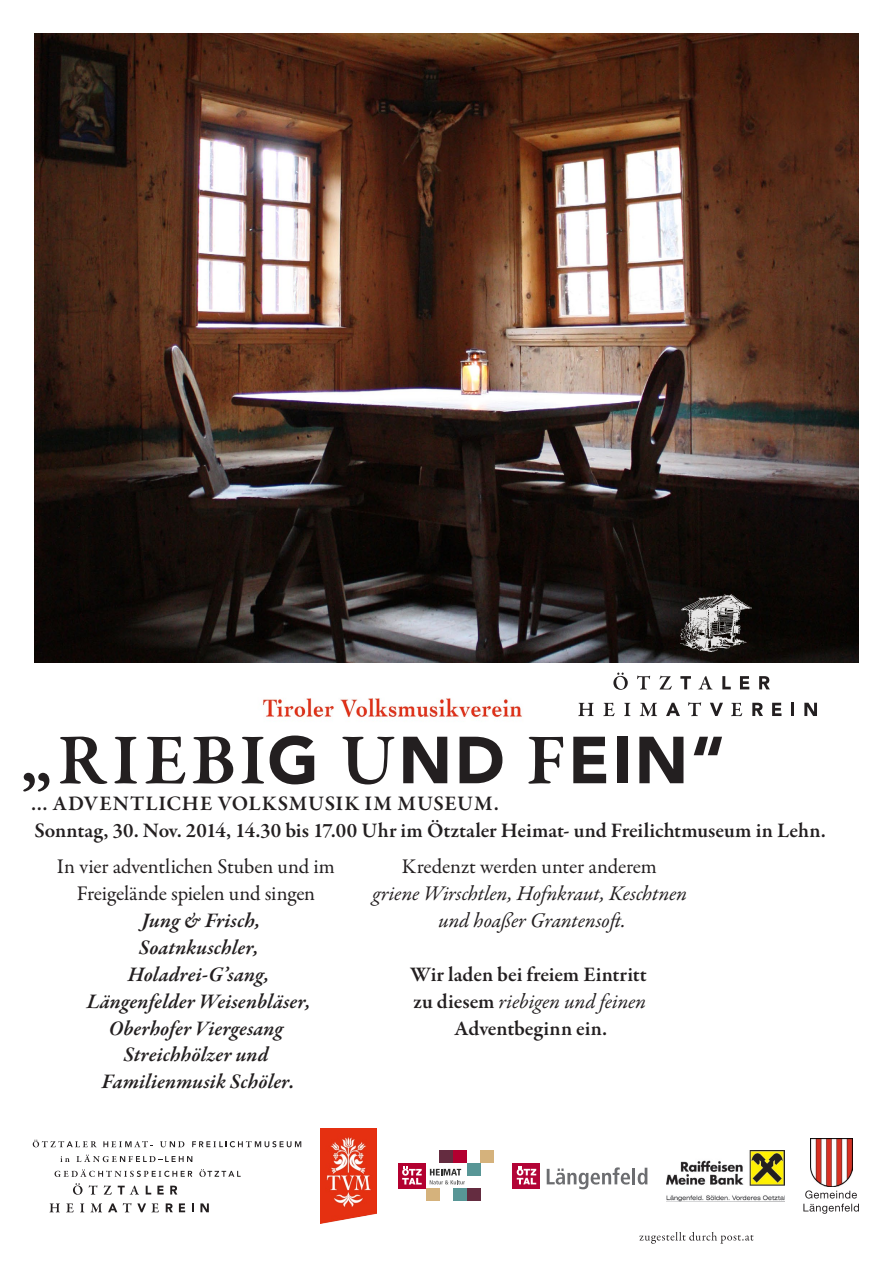
<style>
.page{position:relative;width:893px;height:1263px;background:#fff}
.page>*{position:absolute;margin:0;border:0;box-sizing:border-box;transform-origin:0 0}
.t1{font:600 73.05px "Garamond Premr Pro";letter-spacing:.065em;color:#231f20}
.t2{font:600 21px/26.8px "Garamond Premr Pro";letter-spacing:.02em;color:#231f20}
.t3{font:italic 600 21px/26.8px "Garamond Premr Pro";letter-spacing:.005em;color:#231f20;text-align:center}
.t4{font:21px/26.8px "Garamond Premr Pro";letter-spacing:-.01em;color:#231f20;text-align:center}
.t5{font:italic 21px/26.8px "Garamond Premr Pro";letter-spacing:-.005em;color:#231f20;text-align:center}
.s1{font-family:"Avenir Black FH Black";font-weight:400;font-size:65.7px}
.s2{font-weight:400;font-style:italic}
</style>
<div class="page">
<img style="left:34px;top:34px;width:825px;height:628px">
<svg style="left:55px;top:1169px;width:137px;height:8px"></svg>
<svg style="left:199px;top:1169px;width:42px;height:8px"></svg>
<svg style="left:60px;top:1156px;width:10px;height:6px"></svg>
<svg style="left:76px;top:1155px;width:116px;height:7px"></svg>
<svg style="left:33px;top:1140px;width:64px;height:7px"></svg>
<svg style="left:103px;top:1141px;width:50px;height:6px"></svg>
<svg style="left:160px;top:1141px;width:24px;height:6px"></svg>
<svg style="left:192px;top:1141px;width:109px;height:6px"></svg>
<svg style="left:73px;top:1183px;width:10px;height:12px"></svg>
<svg style="left:89px;top:1185px;width:9px;height:9px"></svg>
<svg style="left:104px;top:1185px;width:8px;height:9px"></svg>
<svg style="left:118px;top:1185px;width:21px;height:9px"></svg>
<svg style="left:146px;top:1186px;width:5px;height:8px"></svg>
<svg style="left:157px;top:1186px;width:7px;height:8px"></svg>
<svg style="left:170px;top:1186px;width:7px;height:8px"></svg>
<svg style="left:49px;top:1203px;width:11px;height:9px"></svg>
<svg style="left:66px;top:1203px;width:8px;height:9px"></svg>
<svg style="left:80px;top:1203px;width:4px;height:9px"></svg>
<svg style="left:91px;top:1203px;width:11px;height:9px"></svg>
<svg style="left:108px;top:1203px;width:9px;height:9px"></svg>
<svg style="left:123px;top:1203px;width:36px;height:9px"></svg>
<svg style="left:166px;top:1203px;width:7px;height:9px"></svg>
<svg style="left:179px;top:1203px;width:6px;height:9px"></svg>
<svg style="left:192px;top:1203px;width:2px;height:9px"></svg>
<svg style="left:200px;top:1203px;width:9px;height:9px"></svg>
<svg style="left:613px;top:672px;width:15px;height:18px"></svg>
<svg style="left:637px;top:675px;width:13px;height:14px"></svg>
<svg style="left:659px;top:676px;width:13px;height:13px"></svg>
<svg style="left:680px;top:676px;width:11px;height:13px"></svg>
<svg style="left:698px;top:676px;width:14px;height:13px"></svg>
<svg style="left:722px;top:676px;width:9px;height:13px"></svg>
<svg style="left:740px;top:676px;width:9px;height:13px"></svg>
<svg style="left:759px;top:676px;width:11px;height:13px"></svg>
<svg style="left:578px;top:703px;width:16px;height:13px"></svg>
<svg style="left:603px;top:703px;width:11px;height:13px"></svg>
<svg style="left:624px;top:703px;width:6px;height:13px"></svg>
<svg style="left:640px;top:703px;width:17px;height:13px"></svg>
<svg style="left:666px;top:703px;width:14px;height:13px"></svg>
<svg style="left:688px;top:702px;width:13px;height:14px"></svg>
<svg style="left:710px;top:703px;width:13px;height:13px"></svg>
<svg style="left:731px;top:703px;width:11px;height:13px"></svg>
<svg style="left:752px;top:703px;width:11px;height:13px"></svg>
<svg style="left:772px;top:703px;width:9px;height:13px"></svg>
<svg style="left:791px;top:703px;width:3px;height:13px"></svg>
<svg style="left:804px;top:703px;width:13px;height:13px"></svg>
<img style="left:262px;top:698px;width:260px;height:20px">
<img style="left:320px;top:1129px;width:57px;height:94px">
<div style="left:399px;top:1163px;width:27px;height:25px;background:#b30030"></div>
<svg style="left:402px;top:1166px;width:20px;height:18px"></svg>
<svg style="left:430px;top:1169px;width:35px;height:15px"></svg>
<div style="left:467px;top:1188px;width:13px;height:13px;background:#642c40"></div>
<div style="left:453px;top:1188px;width:14px;height:13px;background:#589696"></div>
<div style="left:453px;top:1150px;width:14px;height:13px;background:#b30030"></div>
<div style="left:439px;top:1150px;width:14px;height:13px;background:#642c40"></div>
<div style="left:480px;top:1150px;width:14px;height:13px;background:#d5b27c"></div>
<div style="left:467px;top:1163px;width:13px;height:12px;background:#589696"></div>
<div style="left:426px;top:1188px;width:13px;height:13px;background:#d5b27c"></div>
<svg style="left:803px;top:1190px;width:56px;height:24px"></svg>
<img style="left:810px;top:1138px;width:42px;height:48px">
<div style="left:513px;top:1163px;width:27px;height:25px;background:#b30437"></div>
<svg style="left:517px;top:1166px;width:19px;height:18px"></svg>
<svg style="left:547px;top:1167px;width:83px;height:22px"></svg>
<hr style="left:632px;top:1168px;width:3px;height:16px;background:#6c6d70">
<svg style="left:638px;top:1168px;width:9px;height:16px"></svg>
<svg style="left:639px;top:1232px;width:114px;height:12px"></svg>
<img style="left:680px;top:594px;width:72px;height:58px">
<img style="left:667px;top:1151px;width:117px;height:50px">
<h1 class="t1" style="left:20px;top:716px;width:706px">„riebi<span class="s1">g</span> u<span class="s1">nd</span> f<span class="s1">eiN“</span></h1>
<p class="t2" style="left:31px;top:790px;width:796px">... adventliche Volksmusik im Museum.<br>Sonntag, 30. Nov. 2014, 14.30 bis 17.00 Uhr im Ötztaler Heimat- und Freilichtmuseum in Lehn.</p>
<p class="t4" style="left:57px;top:853px;width:280px">In vier adventlichen Stuben und im<br>Freigelände spielen und singen</p>
<p class="t3" style="left:87px;top:908px;width:225px">Jung &amp; Frisch,<br>Soatnkuschler,<br>Holadrei-G’sang,<br>Längenfelder Weisenbläser,<br>Oberhofer Viergesang<br>Streichhölzer und<br>Familienmusik Schöler.</p>
<p class="t4" style="left:402px;top:853px;width:257px">Kredenzt werden unter anderem</p>
<p class="t5" style="left:372px;top:881px;width:316px">griene Wirschtlen, Hofnkraut, Keschtnen und hoaßer Grantensoft.</p>
<p class="t2" style="left:410px;top:961px;width:238px;text-align:center">Wir laden bei freiem Eintritt zu diesem <span class="s2">riebigen und feinen<br></span>Adventbeginn ein.</p>
</div>
